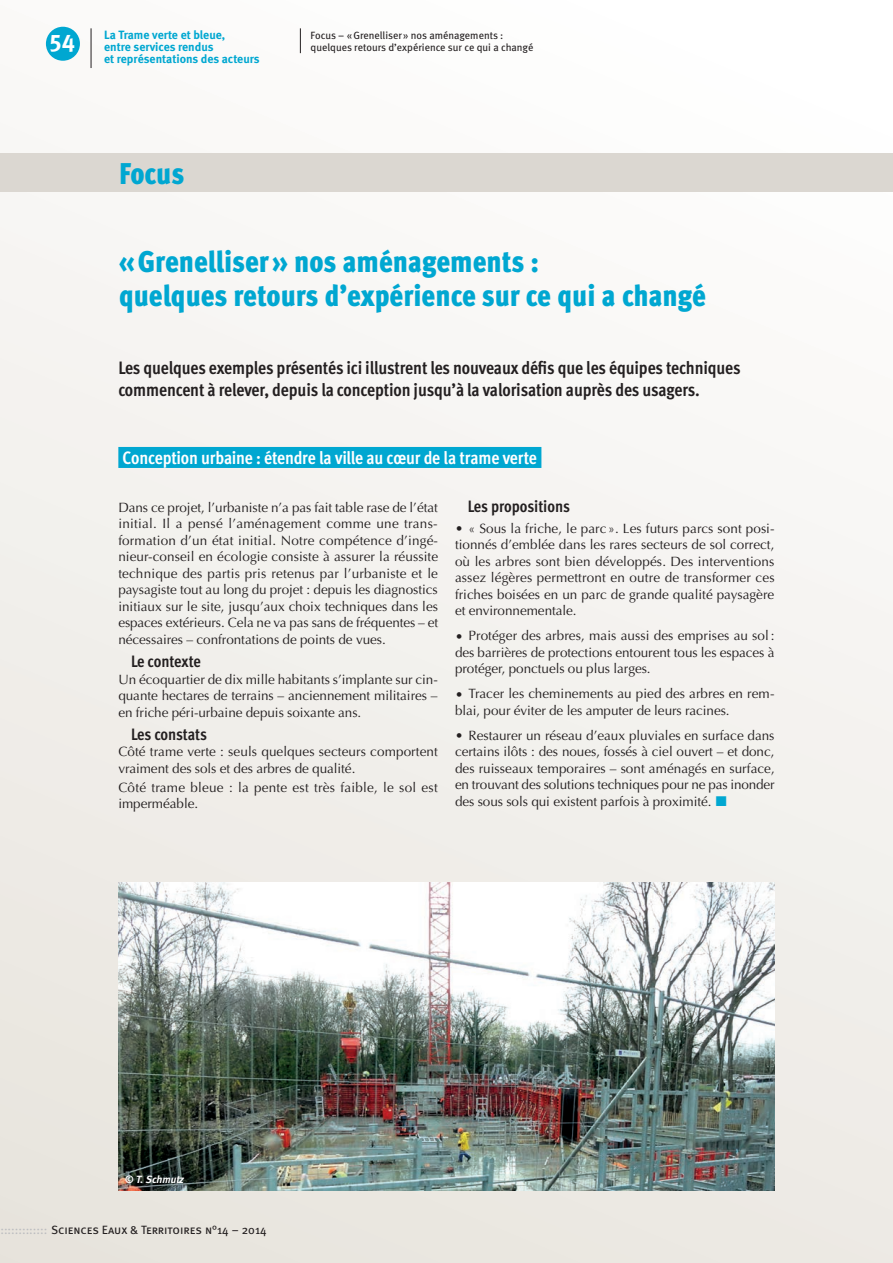
<style>
.page{position:relative;width:893px;height:1263px;background:#fff}
.page>*{position:absolute;margin:0;border:0;box-sizing:border-box;transform-origin:0 0}
.t1{font:900 30px/34px "Meta Cond OT";color:#00a7d1}
.t2{font:24px "Meta Bold Caps Expert";color:#fff}
.t3{font:700 18px/21.6px "Meta Cond OT";letter-spacing:-.005em;color:#231f20}
.t4{font:700 18px "Meta Cond OT";letter-spacing:-.015em;color:#fff}
.t5{font:700 16.5px "Meta Cond OT";letter-spacing:-.005em;color:#231f20}
.t6{font:13.5px/16.5px "Optima";letter-spacing:-.005em;color:#231f20;text-align:justify}
.t7{font:13.5px/16.5px "Optima";letter-spacing:.02em;color:#231f20}
.t8{font:700 12px/12px "Meta";color:#00a7d1}
.t9{font:12px "Meta Book Caps";color:#231f20}
.t10{font:10.5px/12px "Meta Book LF";color:#231f20}
.t11{font:italic 10.5px "Meta Bold LF";letter-spacing:-.005em;color:#fff}
.s1{color:#bcbdc0}
</style>
<div class="page">
<div style="left:0;top:0;width:893px;height:1263px;background:linear-gradient(to bottom,#fefdfd,#e9e6df)"></div>
<div style="left:118px;top:447px;width:423px;height:21px;background:#00a7d1"></div>
<img style="left:118px;top:882px;width:657px;height:308px">
<svg style="left:300px;top:28px;width:1px;height:25px"></svg>
<div style="left:0;top:153px;width:893px;height:39px;background:#dbd7d1"></div>
<div style="left:46px;top:27px;width:34px;height:34px;background:#00a7d1;border-radius:50%"></div>
<hr style="left:91px;top:28px;width:1px;height:40px;background:#231f20">
<svg style="left:716px;top:796px;width:10px;height:9px"></svg>
<h2 class="t2" style="left:50px;top:28px;width:27px">54</h2>
<p class="t8" style="left:104px;top:29px;width:157px">La Trame verte et bleue,<br>entre services rendus<br>et représentations des acteurs</p>
<p class="t10" style="left:311px;top:30px;width:224px">Focus – «Grenelliser» nos aménagements : quelques retours d’expérience sur ce qui a changé</p>
<h1 class="t1" style="left:119px;top:157px;width:67px">Focus</h1>
<h1 class="t1" style="left:119px;top:245px;width:588px">«Grenelliser» nos aménagements :<br>quelques retours d’expérience sur ce qui a changé</h1>
<h3 class="t3" style="left:118px;top:358px;width:624px">Les quelques exemples présentés ici illustrent les nouveaux défis que les équipes techniques commencent à relever, depuis la conception jusqu’à la valorisation auprès des usagers.</h3>
<h3 class="t4" style="left:123px;top:446px;width:416px">Conception urbaine : étendre la ville au cœur de la trame verte</h3>
<p class="t6" style="left:118px;top:499px;width:321px">Dans ce projet, l’urbaniste n’a pas fait table rase de l’état initial. Il a pensé l’aménagement comme une trans&shy;formation d’un état initial. Notre compétence d’ingé&shy;nieur-conseil en écologie consiste à assurer la réussite technique des partis pris retenus par l’urbaniste et le paysagiste tout au long du projet : depuis les diagnostics initiaux sur le site, jusqu’aux choix techniques dans les espaces extérieurs. Cela ne va pas sans de fréquentes – et nécessaires – confrontations de points de vues.</p>
<p class="t5" style="left:131px;top:651px;width:71px">Le contexte</p>
<p class="t6" style="left:118px;top:671px;width:321px">Un écoquartier de dix mille habitants s’implante sur cin&shy;quante hectares de terrains – anciennement militaires – en friche péri-urbaine depuis soixante ans.</p>
<p class="t5" style="left:131px;top:723px;width:77px">Les constats</p>
<p class="t6" style="left:118px;top:744px;width:321px">Côté trame verte : seuls quelques secteurs comportent vraiment des sols et des arbres de qualité.</p>
<p class="t7" style="left:118px;top:779px;width:321px">Côté trame bleue : la pente est très faible, le sol est imperméable.</p>
<p class="t5" style="left:468px;top:495px;width:104px">Les propositions</p>
<p class="t6" style="left:455px;top:520px;width:321px">• « Sous la friche, le parc ». Les futurs parcs sont posi&shy;tionnés d’emblée dans les rares secteurs de sol correct, où les arbres sont bien développés. Des interventions assez légères permettront en outre de transformer ces friches boisées en un parc de grande qualité paysagère et environnementale.</p>
<p class="t6" style="left:455px;top:627px;width:321px">• Protéger des arbres, mais aussi des emprises au sol : des barrières de protections entourent tous les espaces à protéger, ponctuels ou plus larges.</p>
<p class="t6" style="left:455px;top:685px;width:321px">• Tracer les cheminements au pied des arbres en rem&shy;blai, pour éviter de les amputer de leurs racines.</p>
<p class="t6" style="left:455px;top:727px;width:321px">• Restaurer un réseau d’eaux pluviales en surface dans certains ilôts : des noues, fossés à ciel ouvert – et donc, des ruisseaux temporaires – sont aménagés en surface, en trouvant des solutions techniques pour ne pas inonder des sous sols qui existent parfois à proximité.</p>
<p class="t11" style="left:125px;top:1173px;width:60px">© T. Schmutz</p>
<p class="t9" style="left:0;top:1223px;width:268px"><span class="s1">:::::::::::::</span> Sciences Eaux &amp; Territoires n°14 – 2014</p>
</div>
